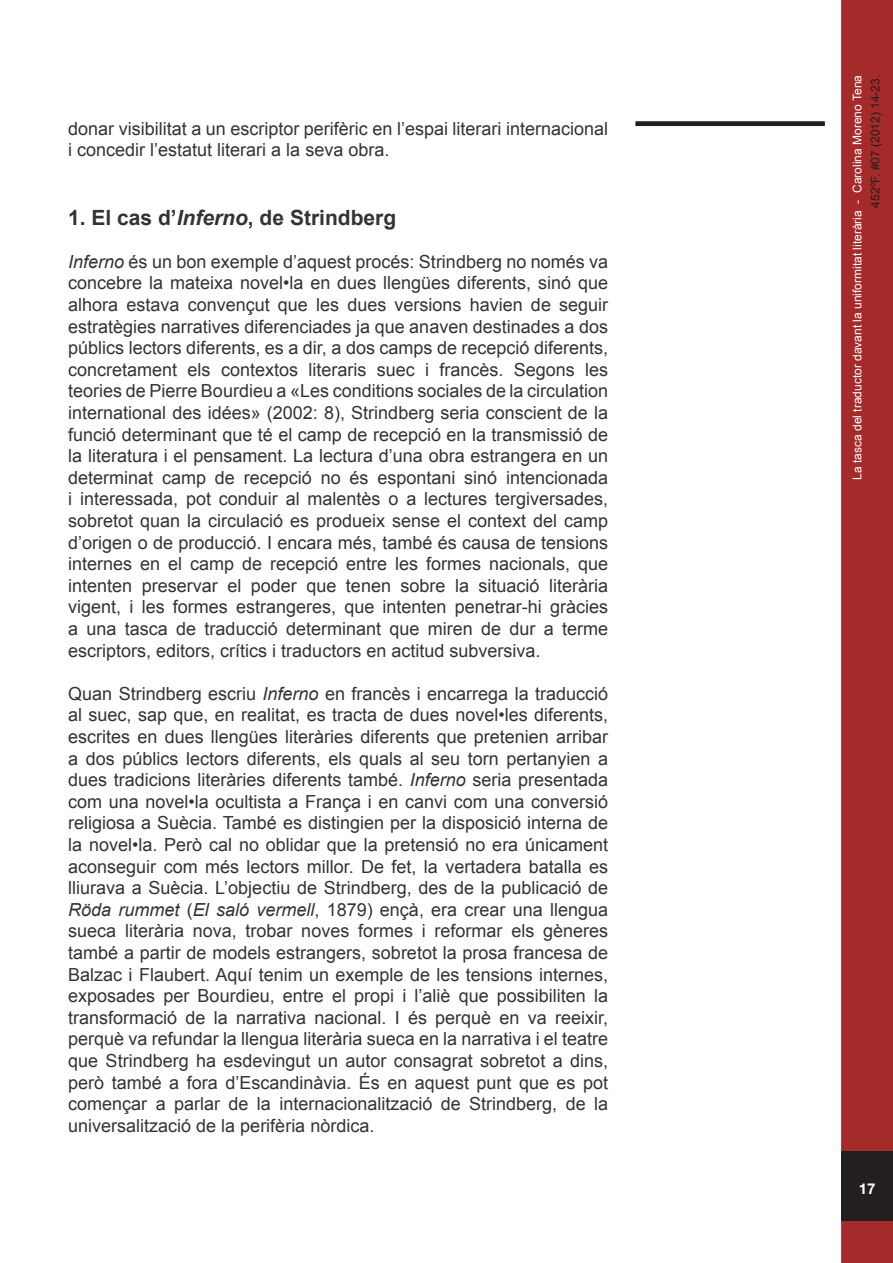
<style>
.page{position:relative;width:893px;height:1263px;background:#fff}
.page>*{position:absolute;margin:0;border:0;box-sizing:border-box;transform-origin:0 0}
.t1{font:700 21px "Arial";color:#333}
.t2{font:18px/21.6px "Arial";color:#333;text-align:justify}
.t3{font:700 15px "Helvetica Neue";color:#fff}
.t4{font:12px "Arial";color:#fff}
.t5{font:12px "Arial";color:#231f20}
.s1{font-style:italic}
</style>
<div class="page">
<div style="left:843px;top:2px;width:48px;height:1259px;background:#a52a2a"></div>
<div style="left:841px;top:0;width:52px;height:1263px;border:3px solid #a52a2a"></div>
<div style="left:841px;top:1151px;width:52px;height:70px;background:#231f20"></div>
<div style="left:636px;top:121px;width:189px;height:5px;background:#231f20"></div>
<p class="t2" style="left:68px;top:118px;width:541px">donar visibilitat a un escriptor perifèric en l’espai literari internacional i concedir l’estatut literari a la seva obra.</p>
<p class="t1" style="left:68px;top:203px;width:329px">1. El cas d’<span class="s1">Inferno</span>, de Strindberg</p>
<p class="t2" style="left:68px;top:251px;width:541px"><span class="s1">Inferno</span> és un bon exemple d’aquest procés: Strindberg no només va concebre la mateixa novel•la en dues llengües diferents, sinó que alhora estava convençut que les dues versions havien de seguir estratègies narratives diferenciades ja que anaven destinades a dos públics lectors diferents, es a dir, a dos camps de recepció diferents, concretament els contextos literaris suec i francès. Segons les teories de Pierre Bourdieu a «Les conditions sociales de la circulation international des idées» (2002: 8), Strindberg seria conscient de la funció determinant que té el camp de recepció en la transmissió de la literatura i el pensament. La lectura d’una obra estrangera en un determinat camp de recepció no és espontani sinó intencionada i interessada, pot conduir al malentès o a lectures tergiversades, sobretot quan la circulació es produeix sense el context del camp d’origen o de producció. I encara més, també és causa de tensions internes en el camp de recepció entre les formes nacionals, que intenten preservar el poder que tenen sobre la situació literària vigent, i les formes estrangeres, que intenten penetrar-hi gràcies a una tasca de traducció determinant que miren de dur a terme escriptors, editors, crítics i traductors en actitud subversiva.</p>
<p class="t2" style="left:68px;top:683px;width:541px">Quan Strindberg escriu <span class="s1">Inferno</span> en francès i encarrega la traducció al suec, sap que, en realitat, es tracta de dues novel•les diferents, escrites en dues llengües literàries diferents que pretenien arribar a dos públics lectors diferents, els quals al seu torn pertanyien a dues tradicions literàries diferents també. <span class="s1">Inferno</span> seria presentada com una novel•la ocultista a França i en canvi com una conversió religiosa a Suècia. També es distingien per la disposició interna de la novel•la. Però cal no oblidar que la pretensió no era únicament aconseguir com més lectors millor. De fet, la vertadera batalla es lliurava a Suècia. L’objectiu de Strindberg, des de la publicació de <span class="s1">Röda rummet</span> (<span class="s1">El saló vermell</span>, 1879) ençà, era crear una llengua sueca literària nova, trobar noves formes i reformar els gèneres també a partir de models estrangers, sobretot la prosa francesa de Balzac i Flaubert. Aquí tenim un exemple de les tensions internes, exposades per Bourdieu, entre el propi i l’aliè que possibiliten la transformació de la narrativa nacional. I és perquè en va reeixir, perquè va refundar la llengua literària sueca en la narrativa i el teatre que Strindberg ha esdevingut un autor consagrat sobretot a dins, però també a fora d’Escandinàvia. És en aquest punt que es pot començar a parlar de la internacionalització de Strindberg, de la universalització de la perifèria nòrdica.</p>
<p class="t4" style="left:850px;top:480px;width:406px;rotate:-90deg">La tasca del traductor davant la uniformitat literària - Carolina Moreno Tena</p>
<p class="t5" style="left:868px;top:207px;width:134px;rotate:-90deg">452ºF. #07 (2012) 14-23.</p>
<p class="t3" style="left:859px;top:1179px;width:18px">17</p>
</div>
